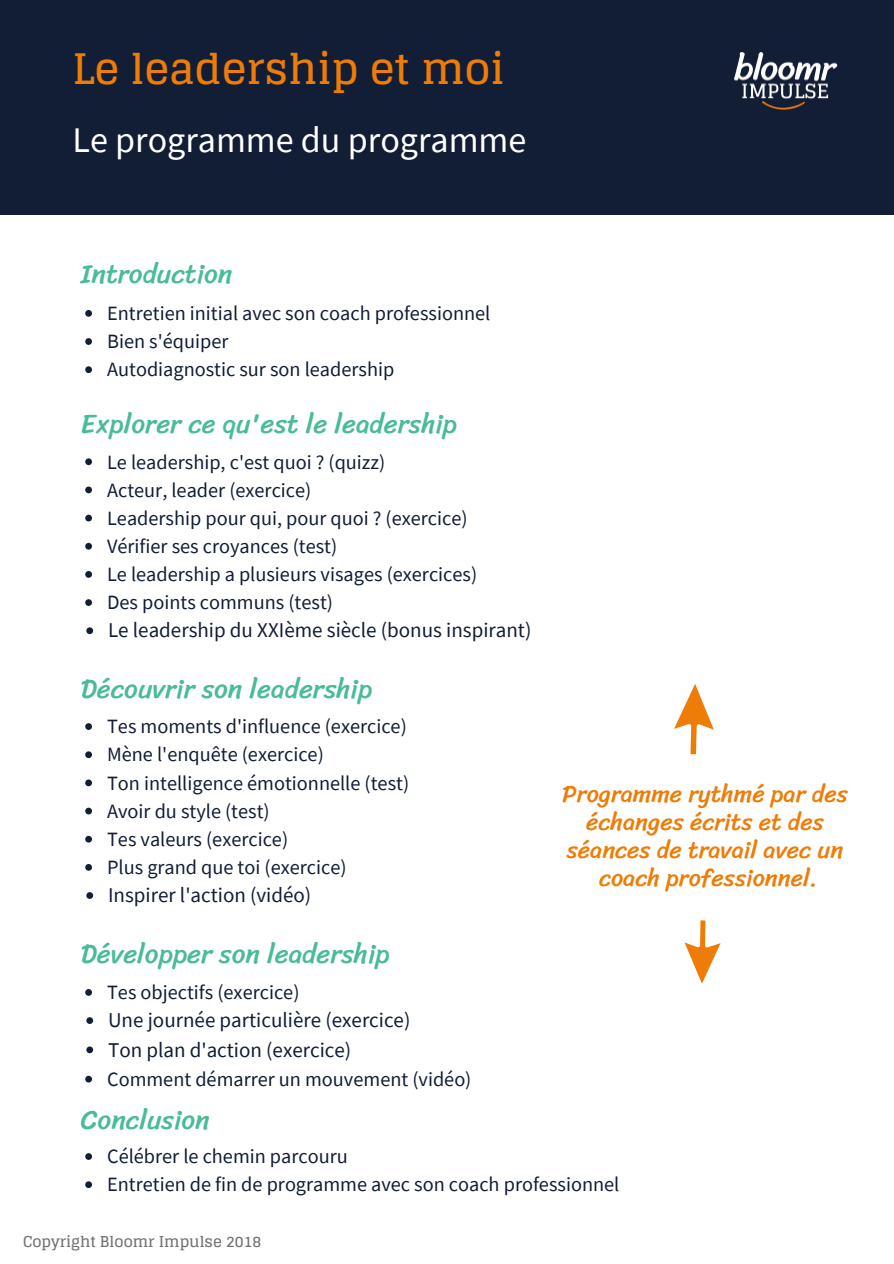
<style>
.page{position:relative;width:894px;height:1264px;background:#fff}
.page>*{position:absolute;margin:0;border:0;box-sizing:border-box;transform-origin:0 0}
.t1{font:700 42px "Glegoo";color:#ee7c06}
.t2{font:36px "Source Sans Pro";color:#fff}
.t3{font:27px "Sriracha";color:#49bb97}
.t4{font:24px/28.2px "Sriracha";color:#ee7c06;text-align:center}
.t5{font:21px/29.2px "Source Sans Pro";color:#121e35}
.t6{font:20.25px/28.2px "Source Sans Pro";color:#121e35}
.t7{font:700 15px "Glegoo";color:#737373}
</style>
<div class="page">
<div style="left:0;top:0;width:893px;height:214px;background:#121e35"></div>
<svg style="left:85px;top:310px;width:7px;height:7px"></svg>
<svg style="left:85px;top:338px;width:7px;height:7px"></svg>
<svg style="left:85px;top:366px;width:7px;height:7px"></svg>
<svg style="left:85px;top:458px;width:7px;height:7px"></svg>
<svg style="left:85px;top:486px;width:7px;height:7px"></svg>
<svg style="left:85px;top:514px;width:7px;height:7px"></svg>
<svg style="left:85px;top:543px;width:7px;height:6px"></svg>
<svg style="left:85px;top:571px;width:7px;height:7px"></svg>
<svg style="left:85px;top:599px;width:7px;height:7px"></svg>
<svg style="left:86px;top:627px;width:7px;height:7px"></svg>
<svg style="left:85px;top:723px;width:7px;height:7px"></svg>
<svg style="left:85px;top:751px;width:7px;height:7px"></svg>
<svg style="left:85px;top:779px;width:7px;height:7px"></svg>
<svg style="left:85px;top:807px;width:7px;height:7px"></svg>
<svg style="left:85px;top:835px;width:7px;height:7px"></svg>
<svg style="left:85px;top:864px;width:7px;height:6px"></svg>
<svg style="left:86px;top:892px;width:7px;height:6px"></svg>
<svg style="left:85px;top:989px;width:7px;height:6px"></svg>
<svg style="left:86px;top:1017px;width:7px;height:6px"></svg>
<svg style="left:86px;top:1046px;width:7px;height:7px"></svg>
<svg style="left:85px;top:1075px;width:7px;height:7px"></svg>
<svg style="left:85px;top:1153px;width:7px;height:6px"></svg>
<svg style="left:85px;top:1181px;width:7px;height:6px"></svg>
<svg style="left:674px;top:684px;width:40px;height:71px"></svg>
<svg style="left:684px;top:920px;width:37px;height:64px"></svg>
<img style="left:734px;top:52px;width:103px;height:58px">
<h1 class="t1" style="left:72px;top:45px;width:433px">Le leadership et moi</h1>
<h2 class="t2" style="left:72px;top:116px;width:455px">Le programme du programme</h2>
<h3 class="t3" style="left:81px;top:258px;width:153px">Introduction</h3>
<p class="t6" style="left:107px;top:299px;width:385px">Entretien initial avec son coach professionnel<br>Bien s'équiper<br>Autodiagnostic sur son leadership</p>
<h3 class="t3" style="left:81px;top:407px;width:378px">Explorer ce qu'est le leadership</h3>
<p class="t6" style="left:107px;top:447px;width:371px">Le leadership, c'est quoi ? (quizz)<br>Acteur, leader (exercice)<br>Leadership pour qui, pour quoi ? (exercice)<br>Vérifier ses croyances (test)<br>Le leadership a plusieurs visages (exercices)<br>Des points communs (test)</p>
<p class="t5" style="left:108px;top:615px;width:424px">Le leadership du XXIème siècle (bonus inspirant)</p>
<h3 class="t3" style="left:81px;top:672px;width:293px">Découvrir son leadership</h3>
<p class="t6" style="left:107px;top:712px;width:303px">Tes moments d'influence (exercice)<br>Mène l'enquête (exercice)<br>Ton intelligence émotionnelle (test)<br>Avoir du style (test)<br>Tes valeurs (exercice)<br>Plus grand que toi (exercice)</p>
<p class="t5" style="left:108px;top:880px;width:205px">Inspirer l'action (vidéo)</p>
<h3 class="t3" style="left:81px;top:938px;width:310px">Développer son leadership</h3>
<p class="t6" style="left:107px;top:977px;width:194px">Tes objectifs (exercice)</p>
<p class="t5" style="left:108px;top:1005px;width:304px">Une journée particulière (exercice)<br>Ton plan d'action (exercice)</p>
<p class="t6" style="left:107px;top:1064px;width:366px">Comment démarrer un mouvement (vidéo)</p>
<h3 class="t3" style="left:81px;top:1103px;width:131px">Conclusion</h3>
<p class="t6" style="left:107px;top:1141px;width:513px">Célébrer le chemin parcouru<br>Entretien de fin de programme avec son coach professionnel</p>
<p class="t4" style="left:562px;top:779px;width:287px">Programme rythmé par des échanges écrits et des séances de travail avec un coach professionnel.</p>
<p class="t7" style="left:23px;top:1232px;width:240px">Copyright Bloomr Impulse 2018</p>
</div>
